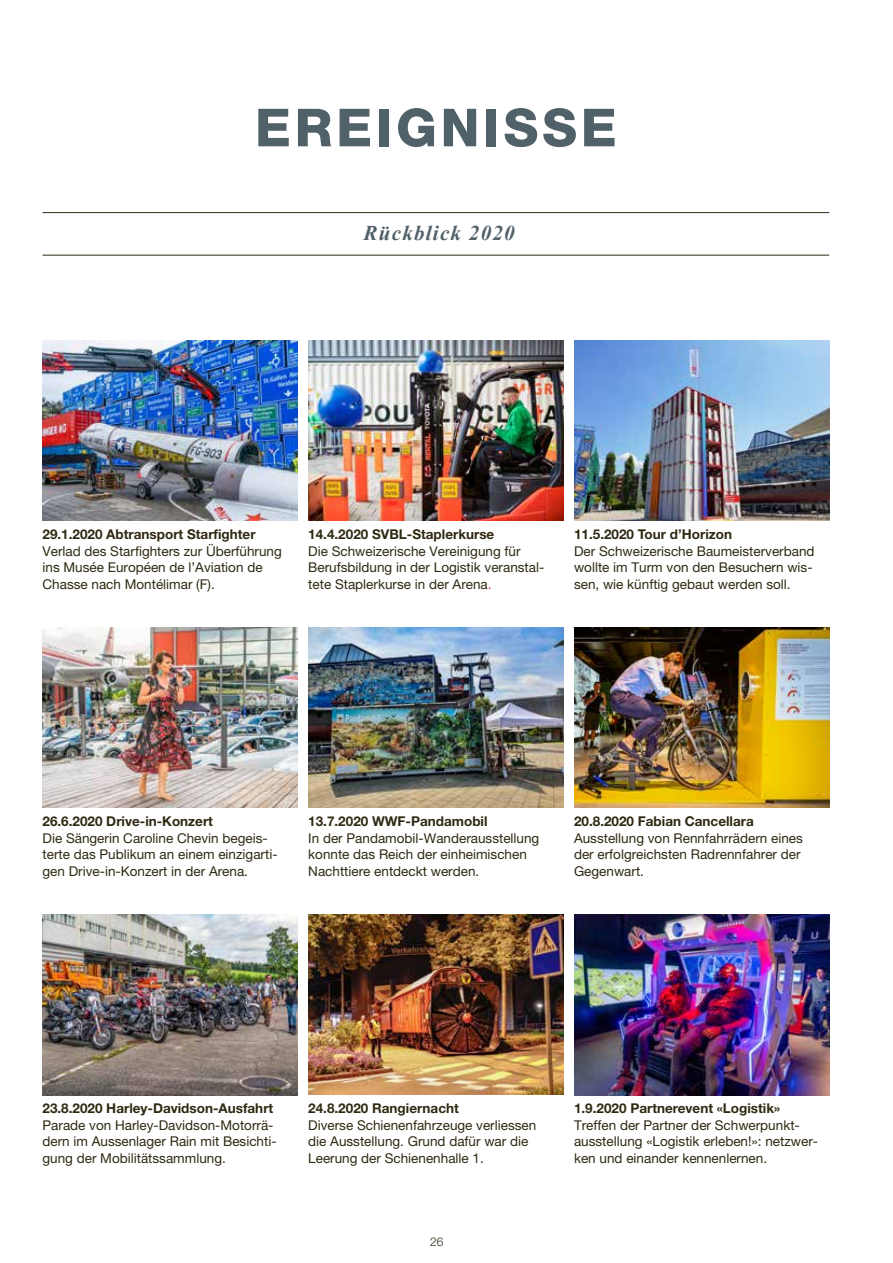
<style>
.page{position:relative;width:893px;height:1263px;background:#fff}
.page>*{position:absolute;margin:0;border:0;box-sizing:border-box;transform-origin:0 0}
.t1{font:800 52.5px "Helvetica Neue LT Std";letter-spacing:.07em;color:#516169}
.t2{font:italic 700 21px "Times New Roman";letter-spacing:.06em;color:#516169}
.t3{font:13.5px/16.5px "Helvetica Neue LT Pro";color:#2f2912}
.t4{font:700 13.5px "Helvetica Neue LT Std";color:#2f2912}
.t5{font:300 12px "Helvetica Neue LT Std";color:#2f2912}
.s1{color:#ea2e7f}
</style>
<div class="page">
<img style="left:43px;top:340px;width:255px;height:181px">
<img style="left:308px;top:340px;width:255px;height:181px">
<img style="left:574px;top:340px;width:255px;height:181px">
<img style="left:43px;top:627px;width:255px;height:181px">
<img style="left:308px;top:627px;width:255px;height:181px">
<img style="left:574px;top:627px;width:255px;height:181px">
<img style="left:43px;top:914px;width:255px;height:181px">
<img style="left:308px;top:914px;width:255px;height:181px">
<img style="left:574px;top:914px;width:255px;height:181px">
<hr style="left:43px;top:212px;width:786px;height:1px;background:#2f2912">
<hr style="left:43px;top:255px;width:786px;height:1px;background:#2f2912">
<h1 class="t1" style="left:255px;top:96px;width:363px">EREIGNISSE</h1>
<h2 class="t2" style="left:364px;top:218px;width:153px">Rückblick 2020</h2>
<p class="t4" style="left:43px;top:526px;width:215px">29.1.2020 Abtransport Starfighter</p>
<p class="t3" style="left:43px;top:542px;width:241px">Verlad des Starfighters zur Überführung ins Musée Européen de l’Aviation de<br>Chasse nach Montélimar (F).</p>
<p class="t4" style="left:308px;top:526px;width:188px">14.4.2020 SVBL-Staplerkurse</p>
<p class="t3" style="left:308px;top:542px;width:238px">Die Schweizerische Vereinigung für<br>Berufsbildung in der Logistik veranstal&shy;tete Staplerkurse in der Arena<span class="s1">.</span></p>
<p class="t4" style="left:574px;top:526px;width:160px">11.5.2020 Tour d’Horizon</p>
<p class="t3" style="left:574px;top:542px;width:242px">Der Schweizerische Baumeisterverband wollte im Turm von den Besuchern wis&shy;sen, wie künftig gebaut werden soll.</p>
<p class="t4" style="left:43px;top:813px;width:172px">26.6.2020 Drive-in-Konzert</p>
<p class="t3" style="left:43px;top:829px;width:237px">Die Sängerin Caroline Chevin begeis&shy;terte das Publikum an einem einzigarti&shy;gen Drive-in-Konzert in der Arena.</p>
<p class="t4" style="left:308px;top:813px;width:181px">13.7.2020 WWF-Pandamobil</p>
<p class="t3" style="left:308px;top:829px;width:233px">In der Pandamobil-Wanderausstellung konnte das Reich der einheimischen<br>Nachttiere entdeckt werden.</p>
<p class="t4" style="left:574px;top:813px;width:181px">20.8.2020 Fabian Cancellara</p>
<p class="t3" style="left:574px;top:829px;width:230px">Ausstellung von Rennfahrrädern eines der erfolgreichsten Radrennfahrer der<br>Gegenwart.</p>
<p class="t4" style="left:43px;top:1100px;width:232px">23.8.2020 Harley-Davidson-Ausfahrt</p>
<p class="t3" style="left:43px;top:1116px;width:236px">Parade von Harley-Davidson-Motorrä&shy;dern im Aussenlager Rain mit Besichti&shy;gung der Mobilitätssammlung.</p>
<p class="t4" style="left:308px;top:1100px;width:152px">24.8.2020 Rangiernacht</p>
<p class="t3" style="left:308px;top:1116px;width:229px">Diverse Schienenfahrzeuge verliessen die Ausstellung. Grund dafür war die<br>Leerung der Schienenhalle 1.</p>
<p class="t5" style="left:430px;top:1234px;width:15px">26</p>
<p class="t4" style="left:574px;top:1100px;width:208px">1.9.2020 Partnerevent «Logistik»</p>
<p class="t3" style="left:574px;top:1116px;width:245px">Treffen der Partner der Schwerpunkt&shy;ausstellung «Logistik erleben!»: netzwer&shy;ken und einander kennenlernen.</p>
</div>
